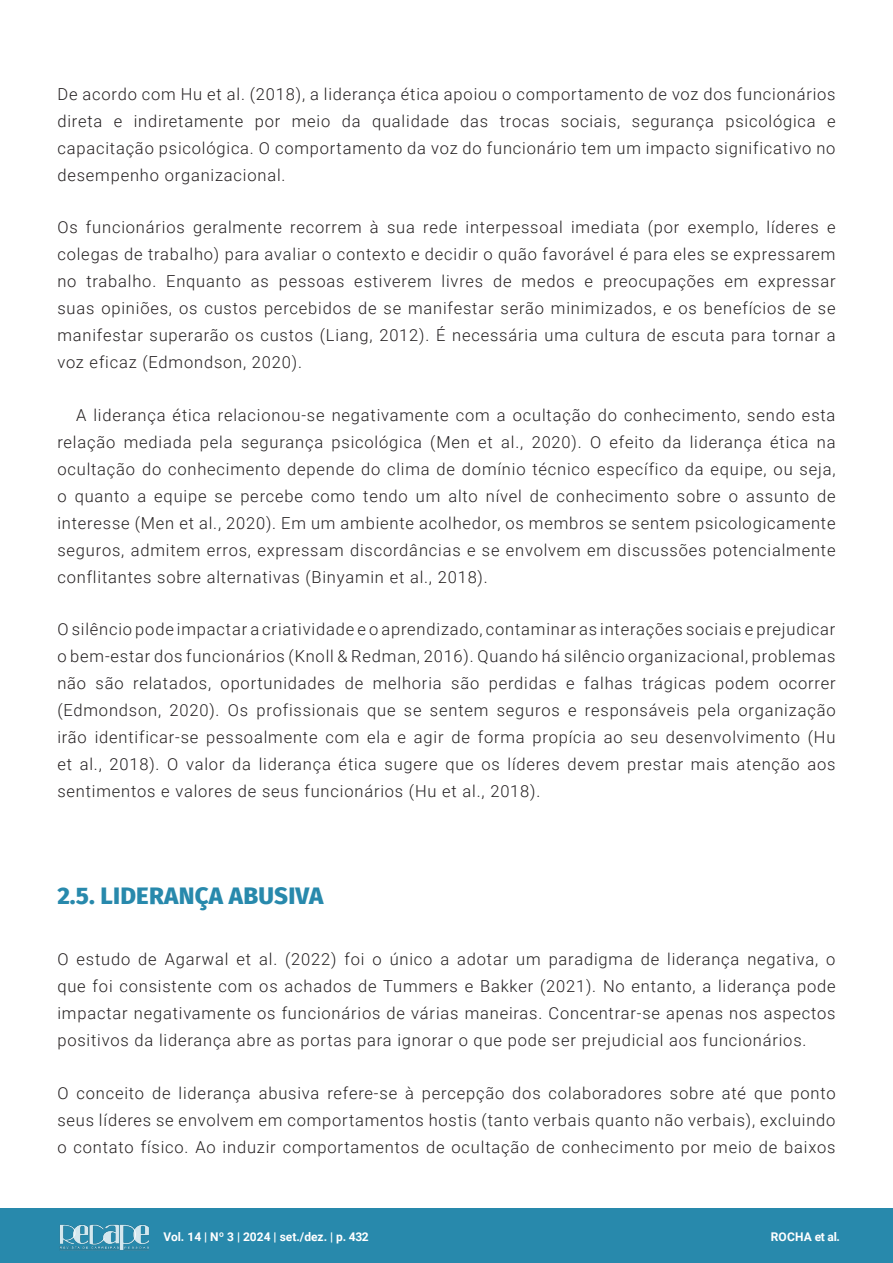
<style>
.page{position:relative;width:893px;height:1263px;background:#fff}
.page>*{position:absolute;margin:0;border:0;box-sizing:border-box;transform-origin:0 0}
.Subtitulo_-_Artigo{font:800 24px "Fira Sans";letter-spacing:.01em;color:#2889ac}
.Texto_-_Artigo{font:300 16.5px/27px "Roboto";letter-spacing:.05em;color:#231f20;text-align:justify}
.t1{font:700 12px "Roboto";color:#fff}
</style>
<div class="page">
<div style="left:0;top:1209px;width:893px;height:54px;background:#2889ac"></div>
<img style="left:59px;top:1224px;width:90px;height:27px">
<p class="Texto_-_Artigo" style="left:57px;top:80px;width:780px">De acordo com Hu et al. (2018), a liderança ética apoiou o comportamento de voz dos funcionários direta e indiretamente por meio da qualidade das trocas sociais, segurança psicológica e capacitação psicológica. O comportamento da voz do funcionário tem um impacto significativo no desempenho organizacional.</p>
<p class="Texto_-_Artigo" style="left:57px;top:213px;width:780px">Os funcionários geralmente recorrem à sua rede interpessoal imediata (por exemplo, líderes e colegas de trabalho) para avaliar o contexto e decidir o quão favorável é para eles se expressarem no trabalho. Enquanto as pessoas estiverem livres de medos e preocupações em expressar suas opiniões, os custos percebidos de se manifestar serão minimizados, e os benefícios de se manifestar superarão os custos (Liang, 2012). É necessária uma cultura de escuta para tornar a voz eficaz (Edmondson, 2020).</p>
<p class="Texto_-_Artigo" style="left:57px;top:401px;width:780px;text-indent:19px">A liderança ética relacionou-se negativamente com a ocultação do conhecimento, sendo esta relação mediada pela segurança psicológica (Men et al., 2020). O efeito da liderança ética na ocultação do conhecimento depende do clima de domínio técnico específico da equipe, ou seja, o quanto a equipe se percebe como tendo um alto nível de conhecimento sobre o assunto de interesse (Men et al., 2020). Em um ambiente acolhedor, os membros se sentem psicologicamente seguros, admitem erros, expressam discordâncias e se envolvem em discussões potencialmente conflitantes sobre alternativas (Binyamin et al., 2018).</p>
<p class="Texto_-_Artigo" style="left:57px;top:615px;width:780px">O silêncio pode impactar a criatividade e o aprendizado, contaminar as interações sociais e prejudicar o bem-estar dos funcionários (Knoll &amp; Redman, 2016). Quando há silêncio organizacional, problemas não são relatados, oportunidades de melhoria são perdidas e falhas trágicas podem ocorrer (Edmondson, 2020). Os profissionais que se sentem seguros e responsáveis pela organização irão identificar-se pessoalmente com ela e agir de forma propícia ao seu desenvolvimento (Hu et al., 2018). O valor da liderança ética sugere que os líderes devem prestar mais atenção aos sentimentos e valores de seus funcionários (Hu et al., 2018).</p>
<p class="Subtitulo_-_Artigo" style="left:57px;top:875px;width:268px">2.5. LIDERANÇA ABUSIVA</p>
<p class="Texto_-_Artigo" style="left:57px;top:945px;width:780px">O estudo de Agarwal et al. (2022) foi o único a adotar um paradigma de liderança negativa, o que foi consistente com os achados de Tummers e Bakker (2021). No entanto, a liderança pode impactar negativamente os funcionários de várias maneiras. Concentrar-se apenas nos aspectos positivos da liderança abre as portas para ignorar o que pode ser prejudicial aos funcionários.</p>
<p class="Texto_-_Artigo" style="left:57px;top:1078px;width:780px">O conceito de liderança abusiva refere-se à percepção dos colaboradores sobre até que ponto seus líderes se envolvem em comportamentos hostis (tanto verbais quanto não verbais), excluindo o contato físico. Ao induzir comportamentos de ocultação de conhecimento por meio de baixos</p>
<p class="t1" style="left:163px;top:1228px;width:207px">Vol. 14 | Nº 3 | 2024 | set./dez. | p. 432</p>
<p class="t1" style="left:771px;top:1229px;width:71px">ROCHA et al.</p>
</div>
